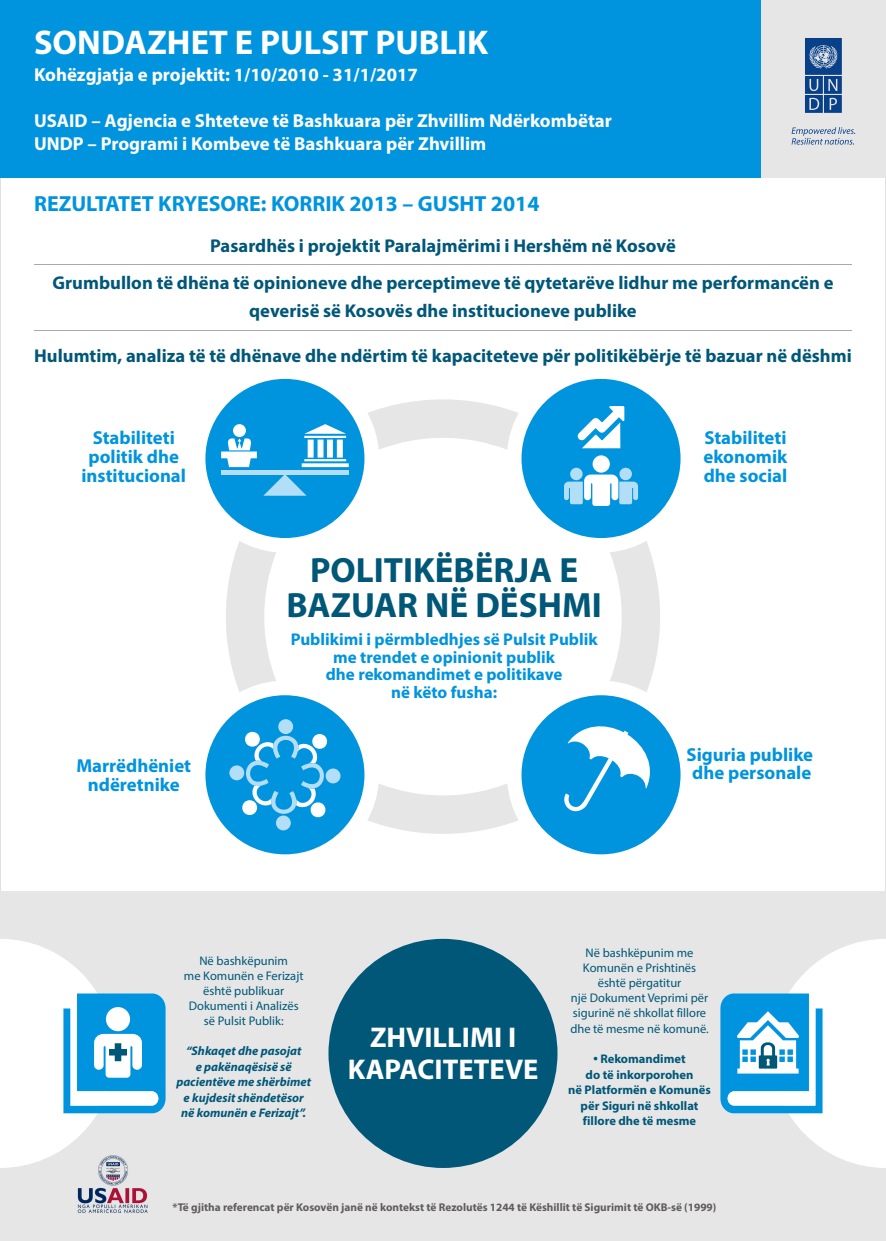
<style>
.page{position:relative;width:886px;height:1241px;background:#fff}
.page>*{position:absolute;margin:0;border:0;box-sizing:border-box;transform-origin:0 0}
.t1{font:700 35.19px/34.9px "Myriad Pro";color:#005778;text-align:center}
.t2{font:700 34.38px "Myriad Pro";color:#fff}
.t3{font:700 28.62px/31.9px "Myriad Pro";color:#fff;text-align:center}
.t4{font:700 21.88px "Myriad Pro";color:#0094de}
.t5{font:700 18.75px/23.2px "Myriad Pro";color:#fff}
.t6{font:700 18.75px/18.6px "Myriad Pro";color:#0094de;text-align:center}
.t7{font:700 18.56px/36.8px "Myriad Pro";color:#005778;text-align:center}
.t8{font:700 17px/17.9px "Myriad Pro";color:#0094de;text-align:center}
.t9{font:12.5px/15px "Myriad Pro";color:#005778;text-align:center}
.t10{font:italic 700 12.5px/15.4px "Myriad Pro";color:#005778;text-align:center}
.t11{font:700 12.5px/15.5px "Myriad Pro";color:#005778;text-align:center}
.t12{font:700 11.25px "Myriad Pro";color:#615c5c}
.s1{font-family:"Arial"}
</style>
<div class="page">
<div style="left:761px;top:0;width:125px;height:177px;background:#e6e6e6"></div>
<svg style="left:805px;top:38px;width:37px;height:75px;background:#36639d"></svg>
<svg style="left:791px;top:127px;width:64px;height:18px"></svg>
<div style="left:0;top:0;width:761px;height:177px;background:#0094de"></div>
<svg style="left:226px;top:399px;width:434px;height:434px"></svg>
<div style="left:205px;top:379px;width:159px;height:159px;background:#0094de;border-radius:50%"></div>
<svg style="left:302px;top:424px;width:47px;height:43px"></svg>
<svg style="left:221px;top:424px;width:36px;height:43px"></svg>
<hr style="left:221px;top:470px;width:128px;height:4px;background:#b3def7">
<svg style="left:263px;top:474px;width:44px;height:21px"></svg>
<div style="left:521px;top:379px;width:159px;height:159px;background:#0094de;border-radius:50%"></div>
<svg style="left:564px;top:455px;width:74px;height:51px"></svg>
<svg style="left:577px;top:406px;width:47px;height:42px"></svg>
<div style="left:205px;top:695px;width:159px;height:159px;background:#0094de;border-radius:50%"></div>
<svg style="left:229px;top:719px;width:112px;height:111px"></svg>
<div style="left:521px;top:695px;width:159px;height:159px;background:#0094de;border-radius:50%"></div>
<svg style="left:564px;top:726px;width:86px;height:86px"></svg>
<div style="left:0;top:891px;width:886px;height:349px;background:#e6e6e6"></div>
<div style="left:328px;top:938px;width:229px;height:229px;background:#005778;border-radius:50%"></div>
<svg style="left:0;top:939px;width:166px;height:228px"></svg>
<svg style="left:720px;top:939px;width:166px;height:228px"></svg>
<hr style="left:34px;top:264px;width:818px;height:1px;background:#aba8a8">
<hr style="left:34px;top:330px;width:818px;height:1px;background:#aba8a8">
<img style="left:77px;top:1155px;width:71px;height:58px">
<h2 class="t2" style="left:34px;top:28px;width:455px">SONDAZHET E PULSIT PUBLIK</h2>
<p class="t5" style="left:34px;top:64px;width:385px">Kohëzgjatja e projektit: 1/10/2010 - 31/1/2017</p>
<p class="t5" style="left:34px;top:111px;width:579px">USAID – Agjencia e Shteteve të Bashkuara për Zhvillim Ndërkombëtar<br>UNDP – Programi i Kombeve të Bashkuara për Zhvillim</p>
<p class="t4" style="left:34px;top:195px;width:507px">REZULTATET KRYESORE: KORRIK 2013 – GUSHT 2014</p>
<p class="t7" style="left:52px;top:229px;width:782px">Pasardhës i projektit Paralajmërimi i Hershëm në Kosovë<br>Grumbullon të dhëna të opinioneve dhe perceptimeve të qytetarëve lidhur me performancën e</p>
<p class="t7" style="left:249px;top:294px;width:389px">qeverisë së Kosovës dhe institucioneve publike</p>
<p class="t7" style="left:34px;top:339px;width:819px">Hulumtim, analiza të të dhënave dhe ndërtim të kapaciteteve për politikëbërje të bazuar në dëshmi</p>
<p class="t6" style="left:81px;top:430px;width:106px">Stabiliteti politik dhe institucional</p>
<p class="t6" style="left:76px;top:758px;width:116px">Marrëdhëniet ndëretnike</p>
<h1 class="t1" style="left:286px;top:556px;width:317px">POLITIKËBËRJA E<br>BAZUAR NË DËSHMI</h1>
<p class="t8" style="left:291px;top:631px;width:308px">Publikimi i përmbledhjes së Pulsit Publik me trendet e opinionit publik<br>dhe rekomandimet e politikave<br>në këto fusha:</p>
<p class="t6" style="left:703px;top:430px;width:85px;text-align:justify">Stabiliteti ekonomik dhe social</p>
<p class="t6" style="left:686px;top:746px;width:128px">Siguria publike dhe personale</p>
<p class="t9" style="left:184px;top:953px;width:121px">Në bashkëpunim<br>me Komunën e Ferizajt është publikuar<br>Dokumenti i Analizës së Pulsit Publik:</p>
<p class="t10" style="left:176px;top:1044px;width:136px">“Shkaqet dhe pasojat<br>e pakënaqësisë së pacientëve me shërbimet e kujdesit shëndetësor në komunën e Ferizajt”.</p>
<h3 class="t3" style="left:348px;top:1023px;width:192px">ZHVILLIMI I<br>KAPACITETEVE</h3>
<p class="t9" style="left:570px;top:946px;width:140px">Në bashkëpunim me<br>Komunën e Prishtinës është përgatitur<br>një Dokument Veprimi për sigurinë në shkollat fillore dhe të mesme në komunë.</p>
<p class="t11" style="left:568px;top:1051px;width:144px"><span class="s1">•</span> Rekomandimet<br>do të inkorporohen<br>në Platformën e Komunës për Siguri në shkollat fillore dhe të mesme</p>
<p class="t12" style="left:173px;top:1202px;width:545px">*Të gjitha referencat për Kosovën janë në kontekst të Rezolutës 1244 të Këshillit të Sigurimit të OKB-së (1999)</p>
</div>
